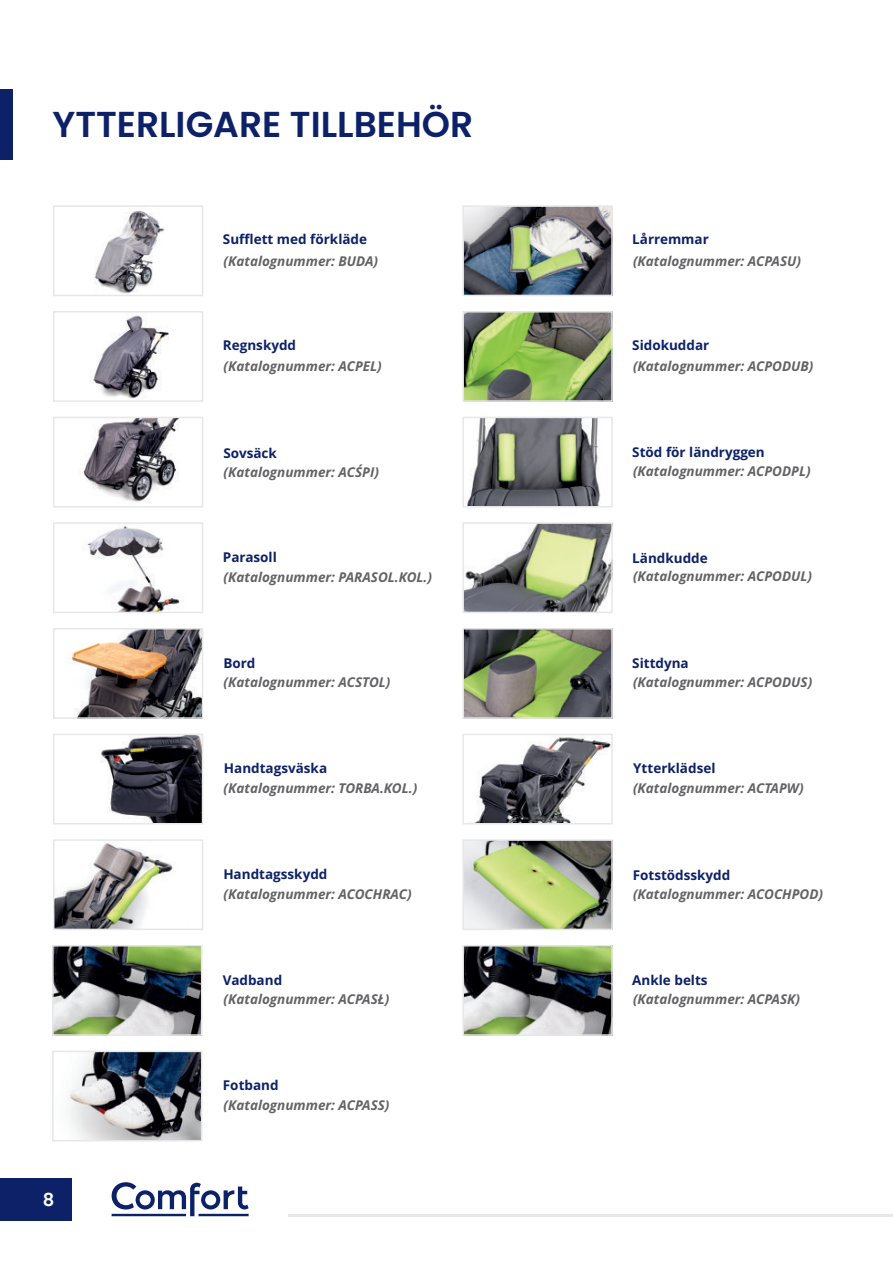
<style>
.page{position:relative;width:893px;height:1263px;background:#fff}
.page>*{position:absolute;margin:0;border:0;box-sizing:border-box;transform-origin:0 0}
.t1{font:600 36px "Poppins";color:#0d2169}
.t2{font:600 18px "Poppins";color:#fff}
.t3{font:italic 700 13.5px "Open Sans";color:#636366}
.t4{font:700 13.5px "Open Sans";color:#0d2169}
</style>
<div class="page">
<div style="left:0;top:89px;width:12px;height:71px;background:#0d2169"></div>
<img style="left:465px;top:314px;width:145px;height:85px">
<div style="left:462px;top:311px;width:151px;height:91px;border:2px solid #e6e7e9"></div>
<img style="left:90px;top:315px;width:79px;height:84px">
<div style="left:53px;top:311px;width:150px;height:91px;border:2px solid #e6e7e9"></div>
<img style="left:466px;top:420px;width:135px;height:84px">
<div style="left:462px;top:417px;width:151px;height:90px;border:2px solid #e6e7e9"></div>
<img style="left:83px;top:420px;width:96px;height:82px">
<div style="left:53px;top:417px;width:150px;height:90px;border:2px solid #e6e7e9"></div>
<img style="left:94px;top:211px;width:70px;height:82px">
<div style="left:53px;top:205px;width:150px;height:91px;border:2px solid #e6e7e9"></div>
<img style="left:465px;top:208px;width:145px;height:85px">
<div style="left:462px;top:205px;width:151px;height:91px;border:2px solid #e6e7e9"></div>
<img style="left:56px;top:843px;width:117px;height:84px">
<div style="left:53px;top:839px;width:150px;height:91px;border:2px solid #e6e7e9"></div>
<img style="left:465px;top:842px;width:145px;height:85px">
<div style="left:462px;top:839px;width:151px;height:91px;border:2px solid #e6e7e9"></div>
<img style="left:86px;top:525px;width:94px;height:85px">
<div style="left:53px;top:522px;width:150px;height:91px;border:2px solid #e6e7e9"></div>
<img style="left:465px;top:525px;width:145px;height:85px">
<div style="left:462px;top:522px;width:151px;height:91px;border:2px solid #e6e7e9"></div>
<img style="left:71px;top:631px;width:129px;height:85px">
<div style="left:53px;top:628px;width:150px;height:91px;border:2px solid #e6e7e9"></div>
<img style="left:465px;top:631px;width:145px;height:85px">
<div style="left:462px;top:628px;width:151px;height:91px;border:2px solid #e6e7e9"></div>
<img style="left:100px;top:737px;width:100px;height:84px">
<div style="left:53px;top:734px;width:150px;height:90px;border:2px solid #e6e7e9"></div>
<img style="left:477px;top:737px;width:133px;height:84px">
<div style="left:462px;top:734px;width:151px;height:90px;border:2px solid #e6e7e9"></div>
<img style="left:68px;top:1054px;width:131px;height:84px">
<div style="left:52px;top:1051px;width:150px;height:90px;border:2px solid #e6e7e9"></div>
<img style="left:465px;top:948px;width:145px;height:85px">
<div style="left:462px;top:945px;width:151px;height:91px;border:2px solid #e6e7e9"></div>
<img style="left:55px;top:948px;width:144px;height:85px">
<div style="left:52px;top:945px;width:150px;height:91px;border:2px solid #e6e7e9"></div>
<div style="left:0;top:1178px;width:72px;height:42px;background:#0d2169"></div>
<svg style="left:112px;top:1182px;width:137px;height:34px"></svg>
<hr style="left:288px;top:1214px;width:605px;height:2px;background:#e6e7e9">
<h1 class="t1" style="left:52px;top:99px;width:422px">YTTERLIGARE TILLBEHÖR</h1>
<p class="t4" style="left:223px;top:233px;width:146px">Sufflett med förkläde</p>
<p class="t3" style="left:224px;top:256px;width:156px">(Katalognummer: BUDA)</p>
<p class="t4" style="left:632px;top:233px;width:78px">Lårremmar</p>
<p class="t3" style="left:633px;top:256px;width:170px">(Katalognummer: ACPASU)</p>
<p class="t4" style="left:223px;top:340px;width:75px">Regnskydd</p>
<p class="t3" style="left:224px;top:361px;width:160px">(Katalognummer: ACPEL)</p>
<p class="t4" style="left:632px;top:340px;width:79px">Sidokuddar</p>
<p class="t3" style="left:633px;top:360px;width:182px">(Katalognummer: ACPODUB)</p>
<p class="t4" style="left:223px;top:447px;width:55px">Sovsäck</p>
<p class="t3" style="left:224px;top:467px;width:157px">(Katalognummer: ACŚPI)</p>
<p class="t4" style="left:632px;top:446px;width:134px">Stöd för ländryggen</p>
<p class="t3" style="left:633px;top:466px;width:179px">(Katalognummer: ACPODPL)</p>
<p class="t4" style="left:223px;top:552px;width:55px">Parasoll</p>
<p class="t3" style="left:224px;top:571px;width:210px">(Katalognummer: PARASOL.KOL.)</p>
<p class="t4" style="left:632px;top:553px;width:77px">Ländkudde</p>
<p class="t3" style="left:633px;top:570px;width:181px">(Katalognummer: ACPODUL)</p>
<p class="t4" style="left:223px;top:657px;width:33px">Bord</p>
<p class="t3" style="left:224px;top:677px;width:168px">(Katalognummer: ACSTOL)</p>
<p class="t4" style="left:632px;top:657px;width:58px">Sittdyna</p>
<p class="t3" style="left:633px;top:677px;width:181px">(Katalognummer: ACPODUS)</p>
<p class="t4" style="left:224px;top:763px;width:105px">Handtagsväska</p>
<p class="t3" style="left:224px;top:782px;width:195px">(Katalognummer: TORBA.KOL.)</p>
<p class="t4" style="left:633px;top:763px;width:84px">Ytterklädsel</p>
<p class="t3" style="left:633px;top:782px;width:172px">(Katalognummer: ACTAPW)</p>
<p class="t4" style="left:223px;top:869px;width:106px">Handtagsskydd</p>
<p class="t3" style="left:224px;top:888px;width:189px">(Katalognummer: ACOCHRAC)</p>
<p class="t4" style="left:633px;top:869px;width:99px">Fotstödsskydd</p>
<p class="t3" style="left:633px;top:889px;width:192px">(Katalognummer: ACOCHPOD)</p>
<p class="t4" style="left:223px;top:974px;width:61px">Vadband</p>
<p class="t3" style="left:224px;top:994px;width:167px">(Katalognummer: ACPASŁ)</p>
<p class="t4" style="left:632px;top:974px;width:77px">Ankle belts</p>
<p class="t3" style="left:633px;top:994px;width:169px">(Katalognummer: ACPASK)</p>
<p class="t4" style="left:223px;top:1080px;width:57px">Fotband</p>
<p class="t3" style="left:224px;top:1099px;width:167px">(Katalognummer: ACPASS)</p>
<h2 class="t2" style="left:43px;top:1187px;width:13px">8</h2>
</div>
